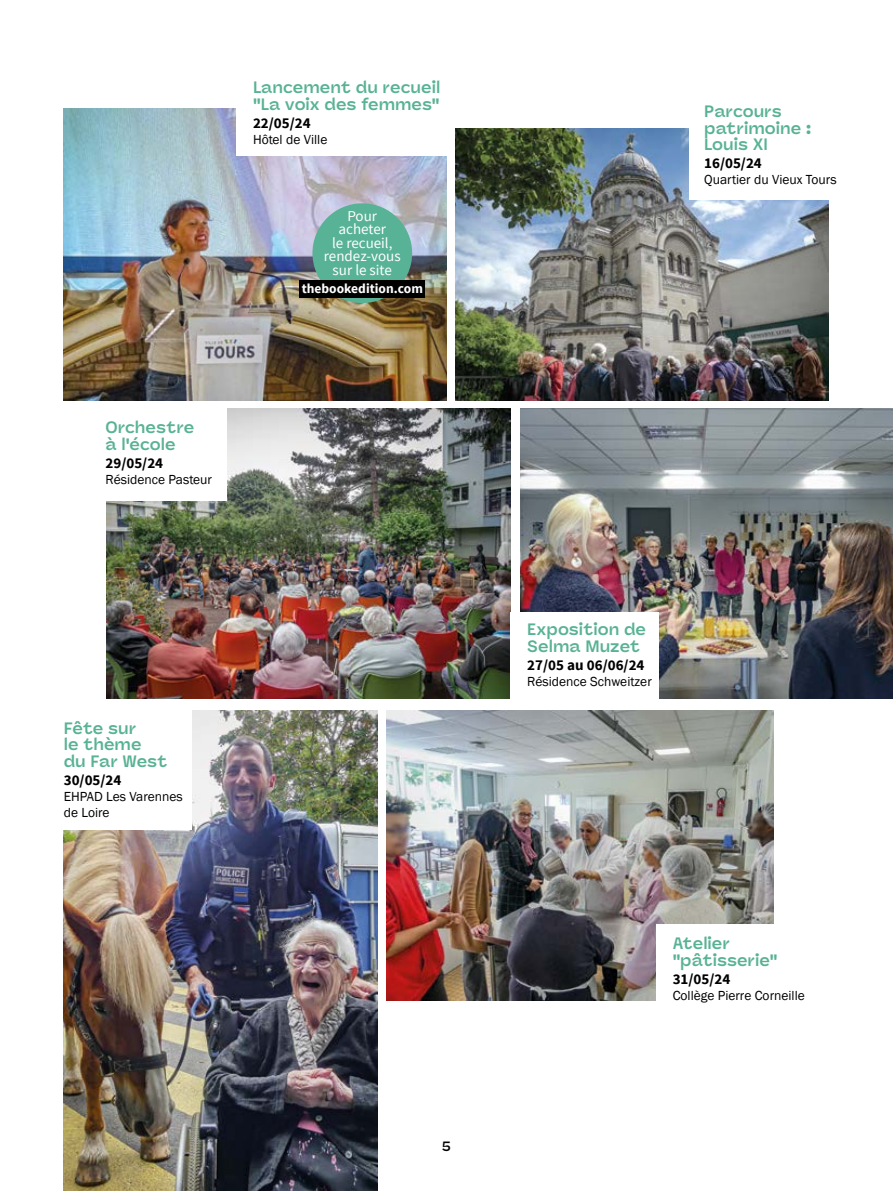
<style>
.page{position:relative;width:893px;height:1191px;background:#fff}
.page>*{position:absolute;margin:0;border:0;box-sizing:border-box;transform-origin:0 0}
.t1{font:700 16.5px/16.5px "Panel Sans";color:#58b295}
.t2{font:700 15px "Source Sans Pro";color:#000}
.t3{font:15px/13.5px "Source Sans Pro";color:#fff;text-align:center}
.t4{font:13.5px/16.2px "Franklin Gothic";color:#000}
.t5{font:700 13.5px "Source Sans Pro";color:#fff}
.t6{font:700 13.5px "Panel Sans";color:#000}
</style>
<div class="page">
<img style="left:521px;top:408px;width:372px;height:290px">
<img style="left:455px;top:128px;width:373px;height:272px">
<img style="left:64px;top:109px;width:382px;height:291px">
<img style="left:106px;top:408px;width:404px;height:290px">
<img style="left:64px;top:710px;width:313px;height:481px">
<img style="left:387px;top:710px;width:387px;height:290px">
<div style="left:690px;top:91px;width:174px;height:109px;background:#fff"></div>
<div style="left:236px;top:64px;width:219px;height:92px;background:#fff"></div>
<div style="left:88px;top:406px;width:139px;height:94px;background:#fff"></div>
<div style="left:510px;top:612px;width:149px;height:91px;background:#fff"></div>
<div style="left:656px;top:924px;width:170px;height:92px;background:#fff"></div>
<div style="left:38px;top:706px;width:153px;height:123px;background:#fff"></div>
<div style="left:312px;top:203px;width:100px;height:100px;background:#58b295;border-radius:50%"></div>
<div style="left:300px;top:280px;width:125px;height:17px;background:#000"></div>
<p class="t1" style="left:253px;top:79px;width:189px">Lancement du recueil "La voix des femmes"</p>
<p class="t2" style="left:253px;top:113px;width:59px">22/05/24</p>
<p class="t4" style="left:253px;top:132px;width:76px">Hôtel de Ville</p>
<p class="t3" style="left:324px;top:209px;width:78px">Pour acheter<br>le recueil, rendez-vous sur le site</p>
<p class="t5" style="left:302px;top:280px;width:123px">thebookedition.com</p>
<p class="t1" style="left:105px;top:419px;width:90px">Orchestre à l'école</p>
<p class="t2" style="left:105px;top:453px;width:59px">29/05/24</p>
<p class="t4" style="left:105px;top:471px;width:108px">Résidence Pasteur</p>
<p class="t1" style="left:64px;top:720px;width:105px">Fête sur<br>le thème du Far West</p>
<p class="t2" style="left:64px;top:770px;width:59px">30/05/24</p>
<p class="t4" style="left:64px;top:788px;width:121px">EHPAD Les Varennes de Loire</p>
<p class="t6" style="left:442px;top:1137px;width:10px">5</p>
<p class="t1" style="left:704px;top:103px;width:109px">Parcours patrimoine :<br>Louis XI</p>
<p class="t2" style="left:704px;top:153px;width:59px">16/05/24</p>
<p class="t4" style="left:704px;top:172px;width:134px">Quartier du Vieux Tours</p>
<p class="t1" style="left:527px;top:621px;width:120px">Exposition de<br>Selma Muzet</p>
<p class="t2" style="left:527px;top:655px;width:119px">27/05 au 06/06/24</p>
<p class="t4" style="left:527px;top:673px;width:126px">Résidence Schweitzer</p>
<p class="t1" style="left:673px;top:935px;width:106px">Atelier "pâtisserie"</p>
<p class="t2" style="left:673px;top:969px;width:59px">31/05/24</p>
<p class="t4" style="left:673px;top:987px;width:134px">Collège Pierre Corneille</p>
</div>
